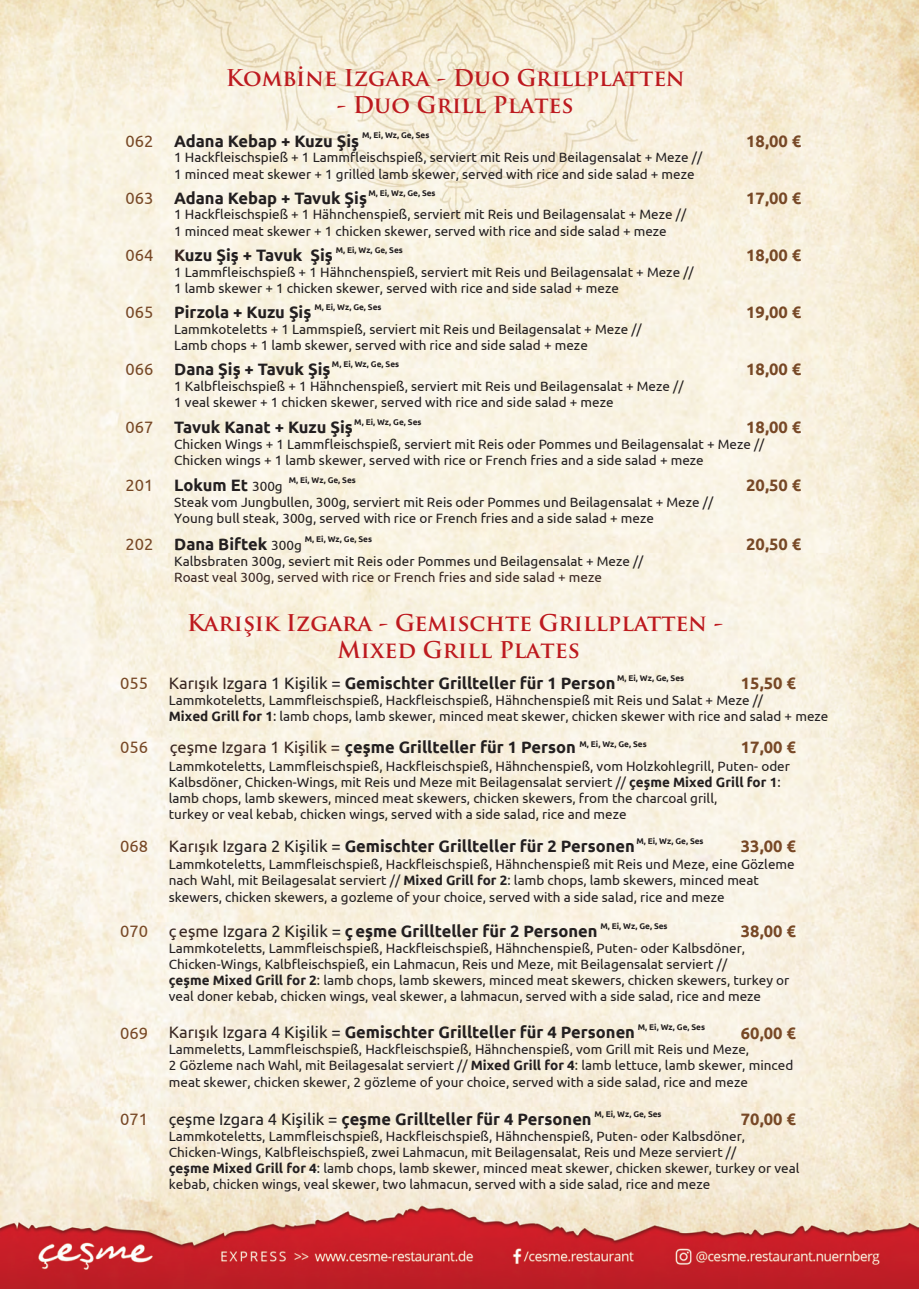
<style>
.page{position:relative;width:919px;height:1289px;background:#fff}
.page>*{position:absolute;margin:0;border:0;box-sizing:border-box;transform-origin:0 0}
.t1{font:700 22.5px/27px "Trajan Pro";color:#bd1a1f;text-align:center}
.t2{font:700 16.5px "Ubuntu";color:#231f20}
.t3{font:700 16.5px "Ubuntu";color:#774826}
.t4{font:16.5px "Ubuntu";color:#774826}
.t5{font:13.5px/16.2px "Ubuntu";color:#231f20}
.t6{font:13.5px "Ubuntu";color:#3a2722}
.t7{font:700 8.25px "Ubuntu";color:#231f20}
.s1{color:#3a2722}
.s2{font-weight:400;font-size:13.5px}
.s3{font-weight:400;color:#3a2722}
.s4{font-weight:400}
.s5{font-weight:700}
</style>
<div class="page">
<img style="left:0;top:0;width:918px;height:1288px">
<h1 class="t1" style="left:298px;top:48px;width:7px">.</h1>
<h1 class="t1" style="left:226px;top:64px;width:460px">Kombine Izgara - Duo Grillplatten</h1>
<h1 class="t1" style="left:337px;top:91px;width:238px">- Duo Grill Plates</h1>
<p class="t7" style="left:362px;top:130px;width:69px">M, Ei, Wz, Ge, Ses</p>
<p class="t2" style="left:174px;top:131px;width:186px">Adana Kebap + Kuzu Şiş</p>
<p class="t5" style="left:174px;top:149px;width:529px">1 Hackfleischspieß + 1 Lammfleischspieß, serviert mit Reis und Beilagensalat + Meze //<br>1 minced meat skewer + 1 grilled lamb skewer, served with rice and side salad + meze</p>
<p class="t7" style="left:368px;top:187px;width:69px">M, Ei, Wz, Ge, Ses</p>
<p class="t4" style="left:125px;top:131px;width:29px">062</p>
<p class="t3" style="left:746px;top:131px;width:56px">18,00 €</p>
<p class="t2" style="left:174px;top:188px;width:194px">Adana Kebap + Tavuk Şiş</p>
<p class="t5" style="left:174px;top:206px;width:513px">1 Hackfleischspieß + 1 Hähnchenspieß, serviert mit Reis und Beilagensalat + Meze //<br>1 minced meat skewer + 1 chicken skewer, served with rice and side salad + meze</p>
<p class="t7" style="left:335px;top:245px;width:69px">M, Ei, Wz, Ge, Ses</p>
<p class="t4" style="left:125px;top:188px;width:29px">063</p>
<p class="t3" style="left:746px;top:188px;width:56px">17,00 €</p>
<p class="t2" style="left:174px;top:245px;width:160px"><span class="s1">K</span>uzu Şiş + Tavuk Şiş</p>
<p class="t5" style="left:174px;top:263px;width:521px">1 Lammfleischspieß + 1 Hähnchenspieß, serviert mit Reis und Beilagensalat + Meze //<br>1 lamb skewer + 1 chicken skewer, served with rice and side salad + meze</p>
<p class="t7" style="left:314px;top:302px;width:69px">M, Ei, Wz, Ge, Ses</p>
<p class="t4" style="left:125px;top:245px;width:29px">064</p>
<p class="t3" style="left:746px;top:245px;width:56px">18,00 €</p>
<p class="t2" style="left:174px;top:302px;width:139px">Pirzola + Kuzu Şiş</p>
<p class="t5" style="left:174px;top:320px;width:469px">Lammkoteletts + 1 Lammspieß, serviert mit Reis und Beilagensalat + Meze //<br>Lamb chops + 1 lamb skewer, served with rice and side salad + meze</p>
<p class="t7" style="left:332px;top:359px;width:69px">M, Ei, Wz, Ge, Ses</p>
<p class="t4" style="left:125px;top:302px;width:29px">065</p>
<p class="t3" style="left:746px;top:302px;width:56px">19,00 €</p>
<p class="t2" style="left:174px;top:359px;width:158px">Dana Şiş + Tavuk Şiş</p>
<p class="t5" style="left:174px;top:377px;width:511px">1 Kalbfleischspieß + 1 Hähnchenspieß, serviert mit Reis und Beilagensalat + Meze //<br>1 veal skewer + 1 chicken skewer, served with rice and side salad + meze</p>
<p class="t7" style="left:354px;top:417px;width:69px">M, Ei, Wz, Ge, Ses</p>
<p class="t4" style="left:125px;top:359px;width:29px">066</p>
<p class="t3" style="left:746px;top:359px;width:56px">18,00 €</p>
<p class="t2" style="left:174px;top:417px;width:180px">Tavuk Kanat + Kuzu Şiş</p>
<p class="t5" style="left:174px;top:435px;width:591px">Chicken Wings + 1 Lammfleischspieß, serviert mit Reis oder Pommes und Beilagensalat + Meze //<br>Chicken wings + 1 lamb skewer, served with rice or French fries and a side salad + meze</p>
<p class="t7" style="left:289px;top:475px;width:69px">M, Ei, Wz, Ge, Ses</p>
<p class="t4" style="left:125px;top:417px;width:29px">067</p>
<p class="t3" style="left:746px;top:417px;width:56px">18,00 €</p>
<p class="t2" style="left:174px;top:475px;width:110px">Lokum Et <span class="s2">300g</span></p>
<p class="t5" style="left:174px;top:493px;width:540px">Steak vom Jungbullen, 300g, serviert mit Reis oder Pommes und Beilagensalat + Meze //<br>Young bull steak, 300g, served with rice or French fries and a side salad + meze</p>
<p class="t7" style="left:305px;top:534px;width:69px">M, Ei, Wz, Ge, Ses</p>
<p class="t4" style="left:125px;top:475px;width:29px">201</p>
<p class="t3" style="left:746px;top:475px;width:56px">20,50 €</p>
<p class="t2" style="left:174px;top:534px;width:129px">Dana Biftek <span class="s2">300g</span></p>
<p class="t5" style="left:174px;top:553px;width:471px">Kalbsbraten 300g, seviert mit Reis oder Pommes und Beilagensalat + Meze //</p>
<p class="t6" style="left:174px;top:569px;width:429px">Roast veal 300g, served with rice or French fries and side salad + meze</p>
<p class="t4" style="left:125px;top:534px;width:29px">202</p>
<p class="t3" style="left:746px;top:534px;width:56px">20,50 €</p>
<h1 class="t1" style="left:187px;top:610px;width:537px">Karışık Izgara - Gemischte Grillplatten -<br>Mixed Grill Plates</h1>
<p class="t4" style="left:120px;top:673px;width:29px">055</p>
<p class="t4" style="left:120px;top:737px;width:29px">056</p>
<p class="t4" style="left:120px;top:836px;width:29px">068</p>
<p class="t4" style="left:120px;top:921px;width:29px">070</p>
<p class="t4" style="left:120px;top:1022px;width:29px">069</p>
<p class="t4" style="left:120px;top:1109px;width:29px">071</p>
<p class="t7" style="left:617px;top:673px;width:69px">M, Ei, Wz, Ge, Ses</p>
<p class="t2" style="left:169px;top:673px;width:448px"><span class="s3">Karışık Iz</span><span class="s4">gara 1 Kişilik =</span> Gemischter Grillteller für 1 Person</p>
<p class="t5" style="left:169px;top:691px;width:661px">Lammkoteletts, Lammfleischspieß, Hackfleischspieß, Hähnchenspieß mit Reis und Salat + Meze //<br><span class="s5">Mixed Grill for 1</span>: lamb chops, lamb skewer, minced meat skewer, chicken skewer with rice and salad + meze</p>
<p class="t7" style="left:579px;top:738px;width:69px">M, Ei, Wz, Ge, Ses</p>
<p class="t3" style="left:740px;top:673px;width:56px">15,50 €</p>
<p class="t2" style="left:170px;top:737px;width:407px"><span class="s3">çeşme Izgara 1 Kişilik =</span> çeşme Grillteller für 1 Person</p>
<p class="t5" style="left:169px;top:757px;width:622px">Lammkoteletts, Lammfleischspieß, Hackfleischspieß, Hähnchenspieß, vom Holzkohlegrill, Puten- oder Kalbsdöner, Chicken-Wings, mit Reis und Meze mit Beilagensalat serviert // <span class="s5">çeşme Mixed Grill for 1</span>: lamb chops, lamb skewers, minced meat skewers, chicken skewers, from the charcoal grill,<br>turkey or veal kebab, chicken wings, served with a side salad, rice and meze</p>
<p class="t7" style="left:636px;top:835px;width:69px">M, Ei, Wz, Ge, Ses</p>
<p class="t3" style="left:740px;top:737px;width:56px">17,00 €</p>
<p class="t2" style="left:169px;top:836px;width:467px"><span class="s3">Karışık Iz</span><span class="s4">gara 2 Kişilik =</span> Gemischter Grillteller für 2 Personen</p>
<p class="t5" style="left:169px;top:855px;width:627px">Lammkoteletts, Lammfleischspieß, Hackfleischspieß, Hähnchenspieß mit Reis und Meze, eine Gözleme nach Wahl, mit Beilagesalat serviert // <span class="s5">Mixed Grill for 2</span>: lamb chops, lamb skewers, minced meat skewers, chicken skewers, a gozleme of your choice, served with a side salad, rice and meze</p>
<p class="t7" style="left:600px;top:920px;width:69px">M, Ei, Wz, Ge, Ses</p>
<p class="t3" style="left:740px;top:836px;width:56px">33,00 €</p>
<p class="t2" style="left:169px;top:921px;width:430px"><span class="s3">ç eşme Iz</span><span class="s4">gara 2 Kişilik =</span> çeşme Grillteller für 2 Personen</p>
<p class="t5" style="left:169px;top:939px;width:622px">Lammkoteletts, Lammfleischspieß, Hackfleischspieß, Hähnchenspieß, Puten- oder Kalbsdöner, Chicken-Wings, Kalbfleischspieß, ein Lahmacun, Reis und Meze, mit Beilagensalat serviert //<br><span class="s5">çeşme Mixed Grill for 2</span>: lamb chops, lamb skewers, minced meat skewers, chicken skewers, turkey or veal doner kebab, chicken wings, veal skewer, a lahmacun, served with a side salad, rice and meze</p>
<p class="t7" style="left:638px;top:1022px;width:69px">M, Ei, Wz, Ge, Ses</p>
<p class="t3" style="left:740px;top:921px;width:56px">38,00 €</p>
<p class="t2" style="left:169px;top:1022px;width:467px"><span class="s3">Karışık Iz</span><span class="s4">gara 4 Kişilik =</span> Gemischter Grillteller für 4 Personen</p>
<p class="t5" style="left:169px;top:1040px;width:626px">Lammeletts, Lammfleischspieß, Hackfleischspieß, Hähnchenspieß, vom Grill mit Reis und Meze,<br>2 Gözleme nach Wahl, mit Beilagesalat serviert // <span class="s5">Mixed Grill for 4</span>: lamb lettuce, lamb skewer, minced meat skewer, chicken skewer, 2 gözleme of your choice, served with a side salad, rice and meze</p>
<p class="t7" style="left:594px;top:1108px;width:69px">M, Ei, Wz, Ge, Ses</p>
<p class="t3" style="left:740px;top:1022px;width:56px">60,00 €</p>
<p class="t2" style="left:169px;top:1108px;width:424px"><span class="s4">çeşme Izgara 4 Kişilik =</span> çeşme Grillteller für 4 Personen</p>
<p class="t5" style="left:169px;top:1127px;width:632px">Lammkoteletts, Lammfleischspieß, Hackfleischspieß, Hähnchenspieß, Puten- oder Kalbsdöner, Chicken-Wings, Kalbfleischspieß, zwei Lahmacun, mit Beilagensalat, Reis und Meze serviert //<br><span class="s5">çeşme Mixed Grill for 4</span>: lamb chops, lamb skewer, minced meat skewer, chicken skewer, turkey or veal kebab, chicken wings, veal skewer, two lahmacun, served with a side salad, rice and meze</p>
<p class="t3" style="left:740px;top:1109px;width:56px">70,00 €</p>
</div>
